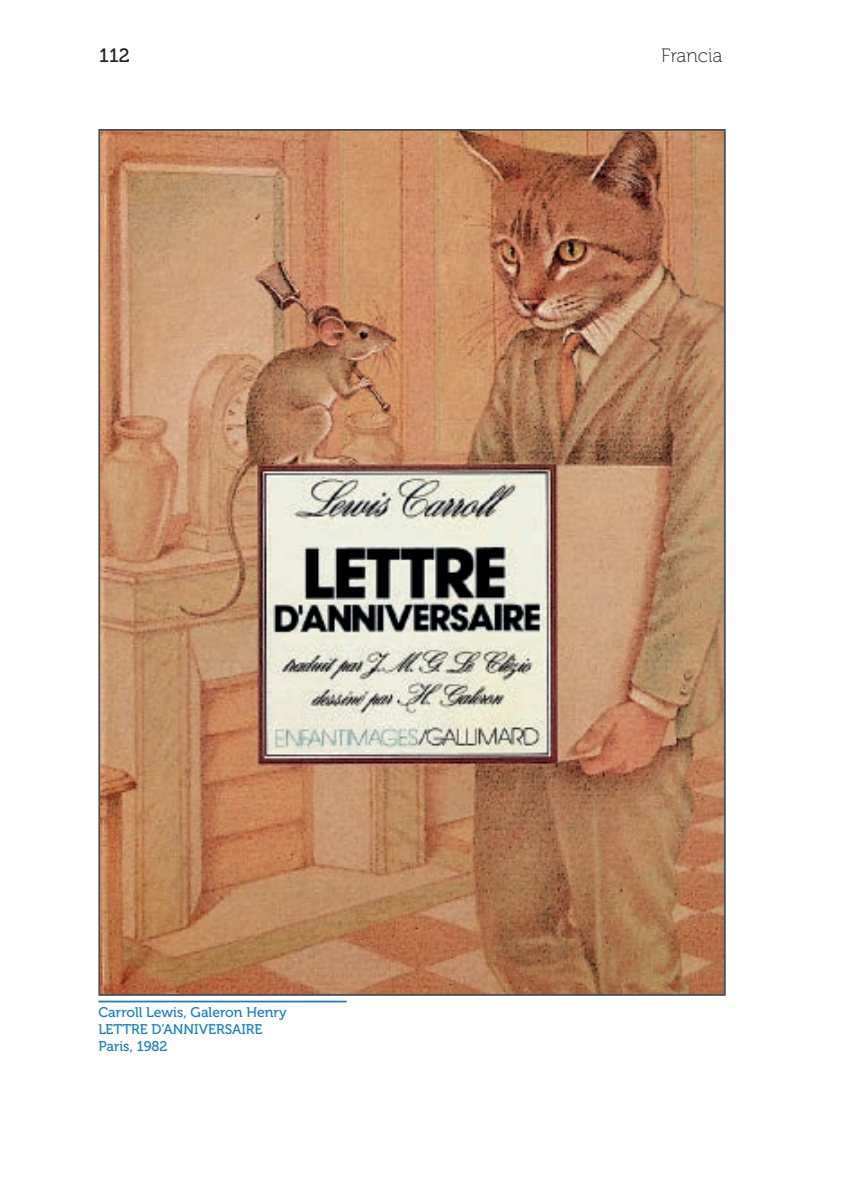
<style>
.page{position:relative;width:844px;height:1191px;background:#fff}
.page>*{position:absolute;margin:0;border:0;box-sizing:border-box;transform-origin:0 0}
.t1{font:19.25px "Museo 100";color:#231f20}
.t2{font:19.25px "Museo 500";color:#231f20}
.DIDA{font:14px "Museo 500";color:#147dc0}
</style>
<div class="page">
<img style="left:101px;top:132px;width:621px;height:860px">
<hr style="left:98px;top:1000px;width:248px;height:2px;background:#147dc0">
<h1 class="t2" style="left:99px;top:44px;width:32px">112</h1>
<h1 class="t1" style="left:661px;top:45px;width:63px">Francia</h1>
<p class="DIDA" style="left:98px;top:1004px;width:190px">Carroll Lewis, Galeron Henry</p>
<p class="DIDA" style="left:98px;top:1021px;width:165px">LETTRE D’ANNIVERSAIRE</p>
<p class="DIDA" style="left:98px;top:1038px;width:71px">Paris, 1982</p>
</div>
